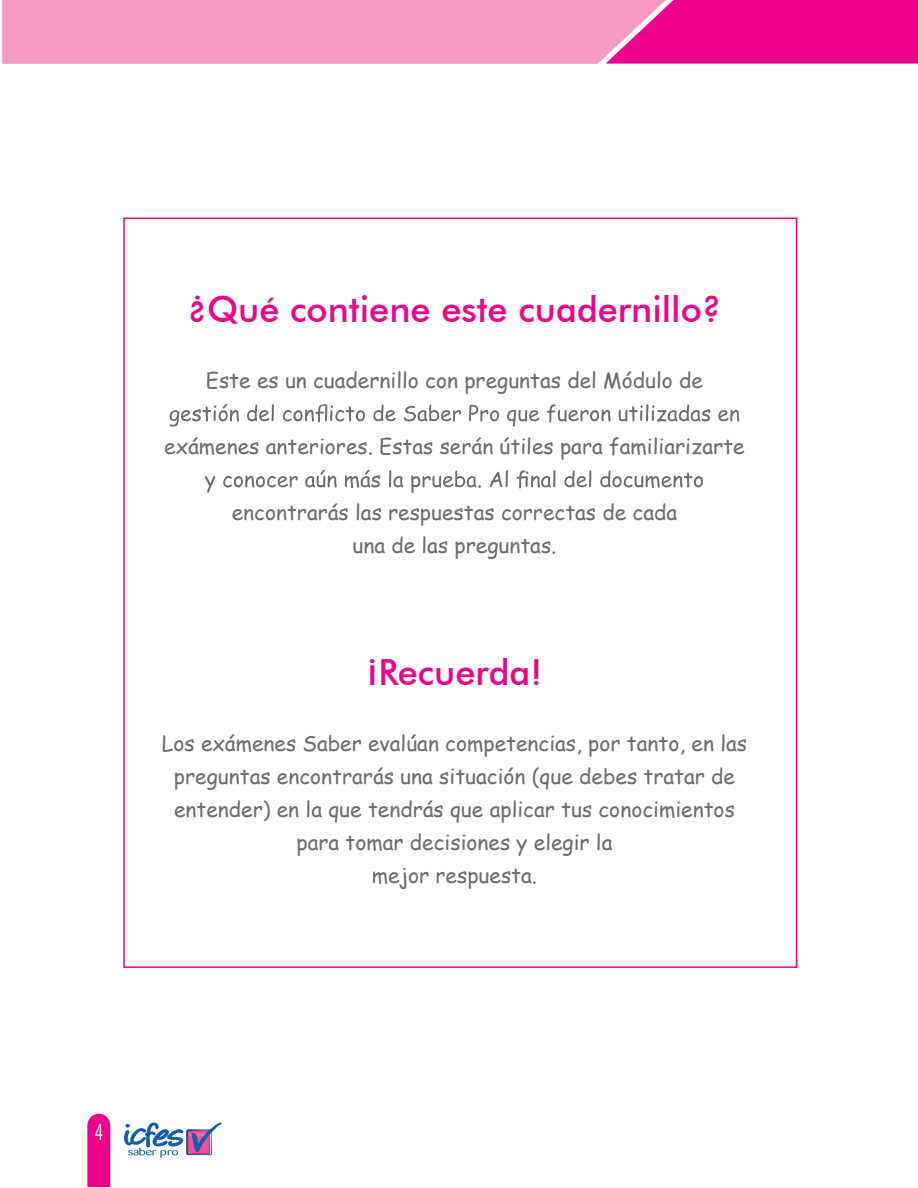
<style>
.page{position:relative;width:918px;height:1188px;background:#fff}
.page>*{position:absolute;margin:0;border:0;box-sizing:border-box;transform-origin:0 0}
.t1{font:500 36px "Futura BT";color:#ed028c}
.t2{font:300 condensed 22.5px "Futura BT";color:#fff}
.t3{font:21px/33px "Comic Sans MS";color:#6c6d70;text-align:center}
</style>
<div class="page">
<svg style="left:87px;top:1114px;width:23px;height:72px;background:#ed0d91"></svg>
<svg style="left:2px;top:0;width:916px;height:64px;background:#f26cb2"></svg>
<svg style="left:124px;top:1122px;width:98px;height:36px"></svg>
<svg style="left:170px;top:404px;width:569px;height:23px"></svg>
<svg style="left:205px;top:470px;width:498px;height:23px"></svg>
<h1 class="t1" style="left:187px;top:288px;width:535px">¿Qué contiene este cuadernillo?</h1>
<p class="t3" style="left:206px;top:363px;width:499px">Este es un cuadernillo con preguntas del Módulo de</p>
<p class="t3" style="left:164px;top:429px;width:582px">exámenes anteriores. Estas serán útiles para familiarizarte</p>
<p class="t3" style="left:232px;top:495px;width:447px">encontrarás las respuestas correctas de cada una de las preguntas.</p>
<h1 class="t1" style="left:367px;top:650px;width:177px">¡Recuerda!</h1>
<p class="t3" style="left:162px;top:726px;width:587px">Los exámenes Saber evalúan competencias, por tanto, en las preguntas encontrarás una situación (que debes tratar de entender) en la que tendrás que aplicar tus conocimientos para tomar decisiones y elegir la<br>mejor respuesta.</p>
<p class="t2" style="left:94px;top:1119px;width:10px">4</p>
</div>
